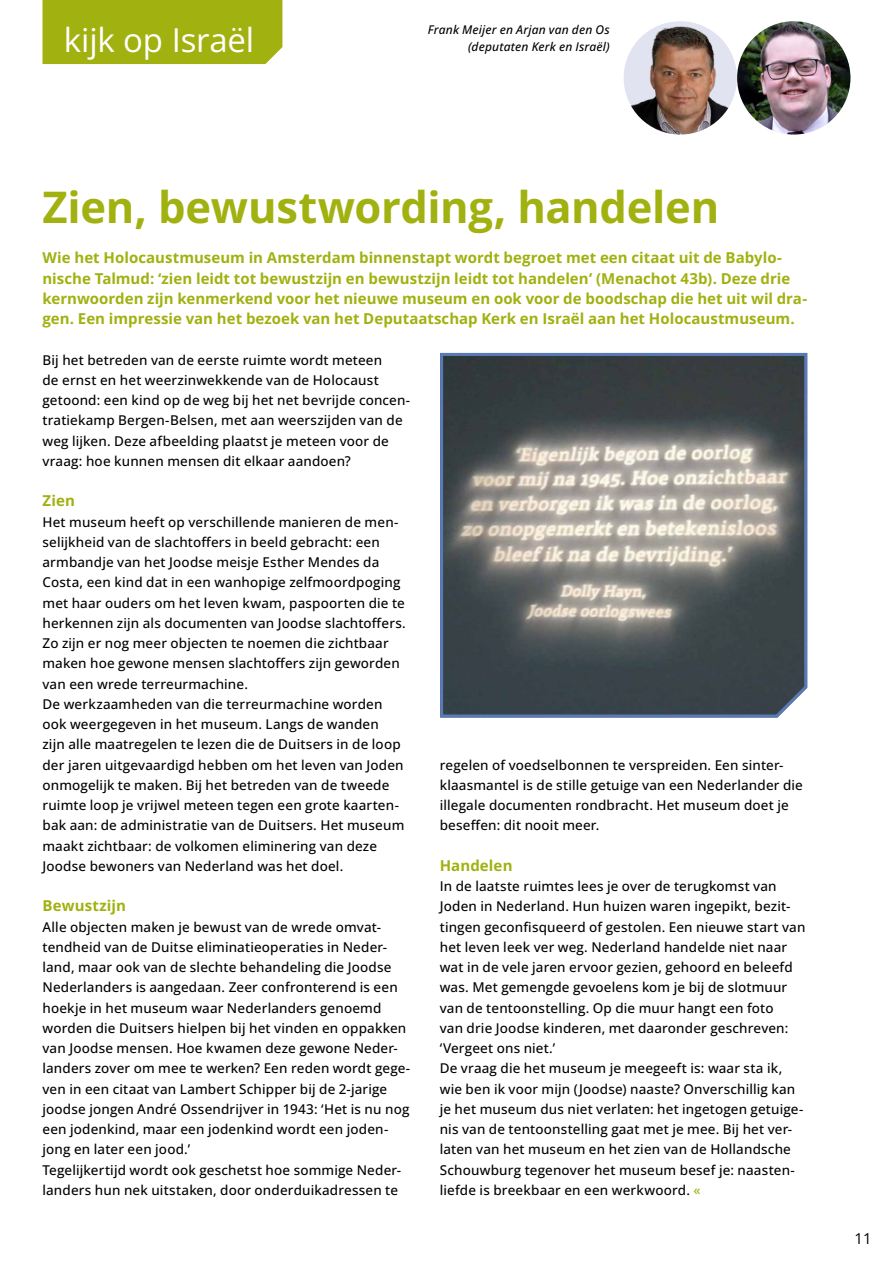
<style>
.page{position:relative;width:893px;height:1263px;background:#fff}
.page>*{position:absolute;margin:0;border:0;box-sizing:border-box;transform-origin:0 0}
.t1{font:700 43.5px "Open Sans";letter-spacing:-.005em;color:#a1b110}
.t2{font:33px "Open Sans";letter-spacing:-.005em;color:#fff}
.t3{font:700 15px/20.2px "Open Sans";color:#a1b110}
.t4{font:15px "Open Sans";color:#000}
.t5{font:500 13.5px/20.2px "Open Sans";letter-spacing:.01em;color:#000}
.t6{font:italic 500 12px/16.5px "Open Sans";letter-spacing:.015em;color:#000;text-align:right}
.s1{color:#a1b110}
</style>
<div class="page">
<svg style="left:440px;top:352px;width:368px;height:366px;background:#6a6e6e"></svg>
<img style="left:737px;top:21px;width:113px;height:114px;border-radius:57px">
<img style="left:624px;top:21px;width:113px;height:114px;border-radius:57px">
<div style="left:43px;top:0;width:239px;height:64px;background:#a1b110"></div>
<h2 class="t2" style="left:64px;top:18px;width:192px">kijk op Israël</h2>
<p class="t6" style="left:428px;top:21px;width:184px">Frank Meijer en Arjan van den Os (deputaten Kerk en Israël)</p>
<h1 class="t1" style="left:43px;top:176px;width:678px">Zien, bewustwording, handelen</h1>
<p class="t3" style="left:43px;top:247px;width:766px">Wie het Holocaustmuseum in Amsterdam binnenstapt wordt begroet met een citaat uit de Babylo&shy;nische Talmud: ‘zien leidt tot bewustzijn en bewustzijn leidt tot handelen’ (Menachot 43b). Deze drie kernwoorden zijn kenmerkend voor het nieuwe museum en ook voor de boodschap die het uit wil dra&shy;gen. Een impressie van het bezoek van het Deputaatschap Kerk en Israël aan het Holocaustmuseum.</p>
<p class="t5" style="left:43px;top:349px;width:369px">Bij het betreden van de eerste ruimte wordt meteen<br>de ernst en het weerzinwekkende van de Holocaust getoond: een kind op de weg bij het net bevrijde concen&shy;tratiekamp Bergen-Belsen, met aan weerszijden van de weg lijken. Deze afbeelding plaatst je meteen voor de vraag: hoe kunnen mensen dit elkaar aandoen?</p>
<p class="t3" style="left:43px;top:490px;width:34px">Zien</p>
<p class="t5" style="left:43px;top:511px;width:365px">Het museum heeft op verschillende manieren de men&shy;selijkheid van de slachtoffers in beeld gebracht: een armbandje van het Joodse meisje Esther Mendes da Costa, een kind dat in een wanhopige zelfmoordpoging met haar ouders om het leven kwam, paspoorten die te herkennen zijn als documenten van Joodse slachtoffers.<br>Zo zijn er nog meer objecten te noemen die zichtbaar maken hoe gewone mensen slachtoffers zijn geworden van een wrede terreurmachine.<br>De werkzaamheden van die terreurmachine worden ook weergegeven in het museum. Langs de wanden<br>zijn alle maatregelen te lezen die de Duitsers in de loop der jaren uitgevaardigd hebben om het leven van Joden onmogelijk te maken. Bij het betreden van de tweede ruimte loop je vrijwel meteen tegen een grote kaarten&shy;bak aan: de administratie van de Duitsers. Het museum maakt zichtbaar: de volkomen eliminering van deze Joodse bewoners van Nederland was het doel.</p>
<p class="t3" style="left:43px;top:895px;width:85px">Bewustzijn</p>
<p class="t5" style="left:43px;top:916px;width:369px">Alle objecten maken je bewust van de wrede omvat&shy;tendheid van de Duitse eliminatieoperaties in Neder&shy;land, maar ook van de slechte behandeling die Joodse Nederlanders is aangedaan. Zeer confronterend is een hoekje in het museum waar Nederlanders genoemd worden die Duitsers hielpen bij het vinden en oppakken van Joodse mensen. Hoe kwamen deze gewone Neder&shy;landers zover om mee te werken? Een reden wordt gege&shy;ven in een citaat van Lambert Schipper bij de 2-jarige joodse jongen André Ossendrijver in 1943: ‘Het is nu nog een jodenkind, maar een jodenkind wordt een joden&shy;jong en later een jood.’<br>Tegelijkertijd wordt ook geschetst hoe sommige Neder&shy;landers hun nek uitstaken, door onderduikadressen te</p>
<p class="t5" style="left:440px;top:754px;width:365px">regelen of voedselbonnen te verspreiden. Een sinter&shy;klaasmantel is de stille getuige van een Nederlander die illegale documenten rondbracht. Het museum doet je beseffen: dit nooit meer.</p>
<p class="t3" style="left:440px;top:855px;width:74px">Handelen</p>
<p class="t5" style="left:440px;top:876px;width:367px">In de laatste ruimtes lees je over de terugkomst van Joden in Nederland. Hun huizen waren ingepikt, bezit&shy;tingen geconfisqueerd of gestolen. Een nieuwe start van het leven leek ver weg. Nederland handelde niet naar wat in de vele jaren ervoor gezien, gehoord en beleefd was. Met gemengde gevoelens kom je bij de slotmuur van de tentoonstelling. Op die muur hangt een foto<br>van drie Joodse kinderen, met daaronder geschreven: ‘Vergeet ons niet.’<br>De vraag die het museum je meegeeft is: waar sta ik, wie ben ik voor mijn (Joodse) naaste? Onverschillig kan je het museum dus niet verlaten: het ingetogen getuige&shy;nis van de tentoonstelling gaat met je mee. Bij het ver&shy;laten van het museum en het zien van de Hollandsche Schouwburg tegenover het museum besef je: naasten&shy;liefde is breekbaar en een werkwoord. <span class="s1">«</span></p>
<p class="t4" style="left:854px;top:1228px;width:19px">11</p>
</div>
